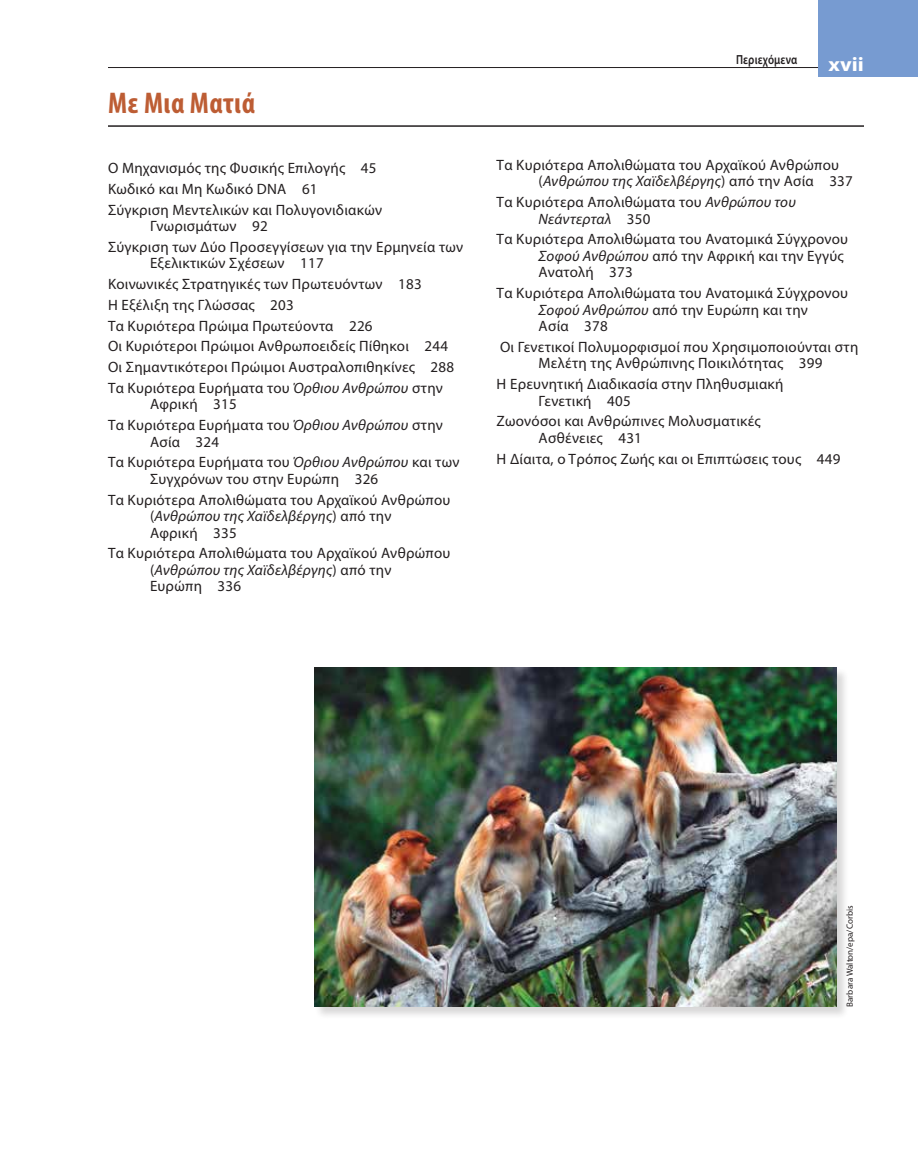
<style>
.page{position:relative;width:918px;height:1175px;background:#fff}
.page>*{position:absolute;margin:0;border:0;box-sizing:border-box;transform-origin:0 0}
.t1{font:700 condensed 30px "Myriad Pro";letter-spacing:.015em;color:#bd5d34}
.t2{font:700 19.95px "Myriad Pro";color:#fff;scale:1.11 1}
.t3{font:15px/20.7px "Myriad Pro";letter-spacing:.015em;color:#231f20}
.t4{font:italic 15px/16.5px "Myriad Pro";letter-spacing:.015em;color:#231f20}
.t5{font:600 13.2px "Myriad Pro";letter-spacing:.015em;color:#231f20;scale:.82 1}
.t6{font:9px "Myriad Pro";color:#231f20}
.s1{font-style:italic}
.s2{font-style:normal}
</style>
<div class="page">
<hr style="left:108px;top:125px;width:756px;height:2px;background:#231f20">
<hr style="left:108px;top:67px;width:783px;height:1px;background:#231f20">
<div style="left:819px;top:0;width:99px;height:76px;background:#779bd1"></div>
<div style="left:314px;top:667px;width:535px;height:352px;background:#231f20;opacity:.18"></div>
<img style="left:315px;top:667px;width:521px;height:339px">
<h1 class="t1" style="left:108px;top:84px;width:149px">Με Μια Ματιά</h1>
<p class="t3" style="left:108px;top:157px;width:276px">Ο Μηχανισμός της Φυσικής Επιλογής 45<br>Κωδικό και Μη Κωδικό DNA 61<br>Σύγκριση Μεντελικών και Πολυγονιδιακών</p>
<p class="t3" style="left:108px;top:215px;width:357px;text-indent:42px">Γνωρισμάτων 92<br>Σύγκριση των Δύο Προσεγγίσεων για την Ερμηνεία των</p>
<p class="t3" style="left:108px;top:253px;width:348px;text-indent:42px">Εξελικτικών Σχέσεων 117<br>Κοινωνικές Στρατηγικές των Πρωτευόντων 183<br>Η Εξέλιξη της Γλώσσας 203<br>Τα Κυριότερα Πρώιμα Πρωτεύοντα 226<br>Οι Κυριότεροι Πρώιμοι Ανθρωποειδείς Πίθηκοι 244<br>Οι Σημαντικότεροι Πρώιμοι Αυστραλοπιθηκίνες 288<br>Τα Κυριότερα Ευρήματα του <span class="s1">Όρθιου Ανθρώπου</span> στην</p>
<p class="t3" style="left:108px;top:394px;width:336px;text-indent:42px">Αφρική 315<br>Τα Κυριότερα Ευρήματα του <span class="s1">Όρθιου Ανθρώπου</span> στην</p>
<p class="t3" style="left:108px;top:431px;width:353px;text-indent:42px">Ασία 324<br>Τα Κυριότερα Ευρήματα του <span class="s1">Όρθιου Ανθρώπου</span> και των</p>
<p class="t3" style="left:108px;top:468px;width:344px;text-indent:42px">Συγχρόνων του στην Ευρώπη 326<br>Τα Κυριότερα Απολιθώματα του Αρχαϊκού Ανθρώπου</p>
<p class="t4" style="left:150px;top:507px;width:243px"><span class="s2">(</span>Ανθρώπου της Χαϊδελβέργης<span class="s2">) από την<br>Αφρική 335</span></p>
<p class="t3" style="left:150px;top:545px;width:302px;line-height:16.5px;text-indent:-42px">Τα Κυριότερα Απολιθώματα του Αρχαϊκού Ανθρώπου (<span class="s1">Ανθρώπου της Χαϊδελβέργης</span>) από την<br>Ευρώπη 336</p>
<p class="t5" style="left:736px;top:51px;width:76px">Περιεχόμενα</p>
<h2 class="t2" style="left:828px;top:51px;width:34px">xvii</h2>
<p class="t3" style="left:539px;top:156px;width:316px;line-height:16.5px;text-indent:-42px">Τα Κυριότερα Απολιθώματα του Αρχαϊκού Ανθρώπου (<span class="s1">Ανθρώπου της Χαϊδελβέργης</span>) από την Ασία 337</p>
<p class="t3" style="left:539px;top:194px;width:259px;line-height:16.5px;text-indent:-42px">Τα Κυριότερα Απολιθώματα του <span class="s1">Ανθρώπου του<br>Νεάντερταλ</span> 350</p>
<p class="t3" style="left:539px;top:231px;width:311px;line-height:16.5px;text-indent:-42px">Τα Κυριότερα Απολιθώματα του Ανατομικά Σύγχρονου<br><span class="s1">Σοφού Ανθρώπου</span> από την Αφρική και την Εγγύς<br>Ανατολή 373</p>
<p class="t3" style="left:539px;top:285px;width:311px;line-height:16.5px;text-indent:-42px">Τα Κυριότερα Απολιθώματα του Ανατομικά Σύγχρονου<br><span class="s1">Σοφού Ανθρώπου</span> από την Ευρώπη και την<br>Ασία 378</p>
<p class="t3" style="left:500px;top:338px;width:360px;line-height:16.5px;text-align:center">Οι Γενετικοί Πολυμορφισμοί που Χρησιμοποιούνται στη<br>Μελέτη της Ανθρώπινης Ποικιλότητας 399</p>
<p class="t3" style="left:539px;top:376px;width:246px;line-height:16.5px;text-indent:-42px">Η Ερευνητική Διαδικασία στην Πληθυσμιακή<br>Γενετική 405</p>
<p class="t3" style="left:539px;top:413px;width:224px;line-height:16.5px;text-indent:-42px">Ζωονόσοι και Ανθρώπινες Μολυσματικές<br>Ασθένειες 431</p>
<p class="t3" style="left:497px;top:448px;width:345px">Η Δίαιτα, ο Τρόπος Ζωής και οι Επιπτώσεις τους 449</p>
<p class="t6" style="left:844px;top:1006px;width:103px;rotate:-90deg">Barbara Walton/epa/Corbis</p>
</div>
